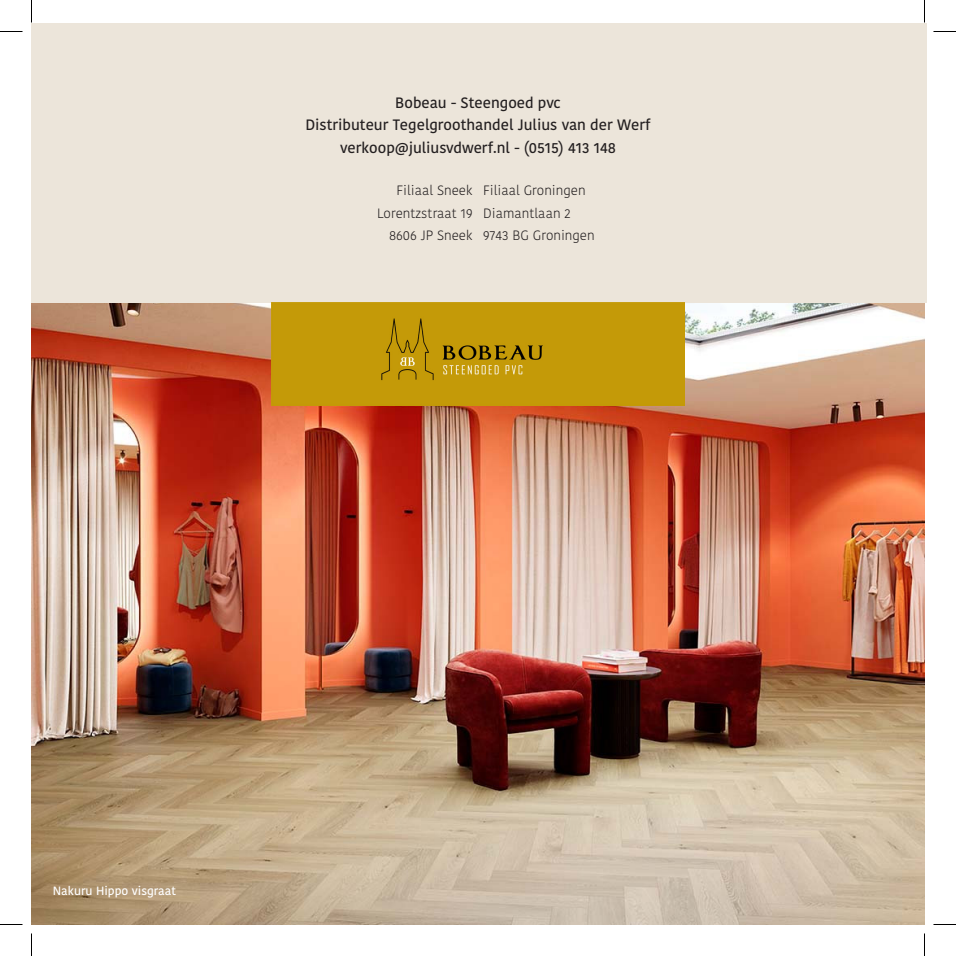
<style>
.page{position:relative;width:956px;height:956px;background:#fff}
.page>*{position:absolute;margin:0;border:0;box-sizing:border-box;transform-origin:0 0}
.t1{font:500 15px "Kohinoor Bangla";color:#231f20}
.t2{font:300 13.5px "Kohinoor Bangla";color:#231f20}
.t3{font:500 12px "Kohinoor Bangla";color:#fff}
</style>
<div class="page">
<img style="left:32px;top:303px;width:892px;height:621px">
<div style="left:32px;top:23px;width:895px;height:280px;background:#ece5da"></div>
<div style="left:272px;top:303px;width:412px;height:102px;background:#c49a08"></div>
<svg style="left:0;top:31px;width:22px;height:1px"></svg>
<svg style="left:933px;top:31px;width:23px;height:1px"></svg>
<svg style="left:0;top:924px;width:22px;height:1px"></svg>
<svg style="left:933px;top:924px;width:23px;height:1px"></svg>
<svg style="left:31px;top:0;width:1px;height:23px"></svg>
<svg style="left:31px;top:933px;width:1px;height:23px"></svg>
<svg style="left:924px;top:0;width:1px;height:23px"></svg>
<svg style="left:924px;top:933px;width:1px;height:23px"></svg>
<p class="t1" style="left:395px;top:90px;width:167px">Bobeau - Steengoed pvc</p>
<p class="t1" style="left:305px;top:113px;width:347px">Distributeur Tegelgroothandel Julius van der Werf</p>
<p class="t1" style="left:340px;top:135px;width:277px">verkoop@juliusvdwerf.nl - (0515) 413 148</p>
<p class="t2" style="left:397px;top:180px;width:78px">Filiaal Sneek</p>
<p class="t2" style="left:377px;top:203px;width:97px">Lorentzstraat 19</p>
<p class="t2" style="left:389px;top:225px;width:85px">8606 JP Sneek</p>
<p class="t2" style="left:483px;top:180px;width:104px">Filiaal Groningen</p>
<p class="t2" style="left:483px;top:203px;width:89px">Diamantlaan 2</p>
<p class="t2" style="left:483px;top:225px;width:113px">9743 BG Groningen</p>
<p class="t3" style="left:53px;top:881px;width:125px">Nakuru Hippo visgraat</p>
</div>
